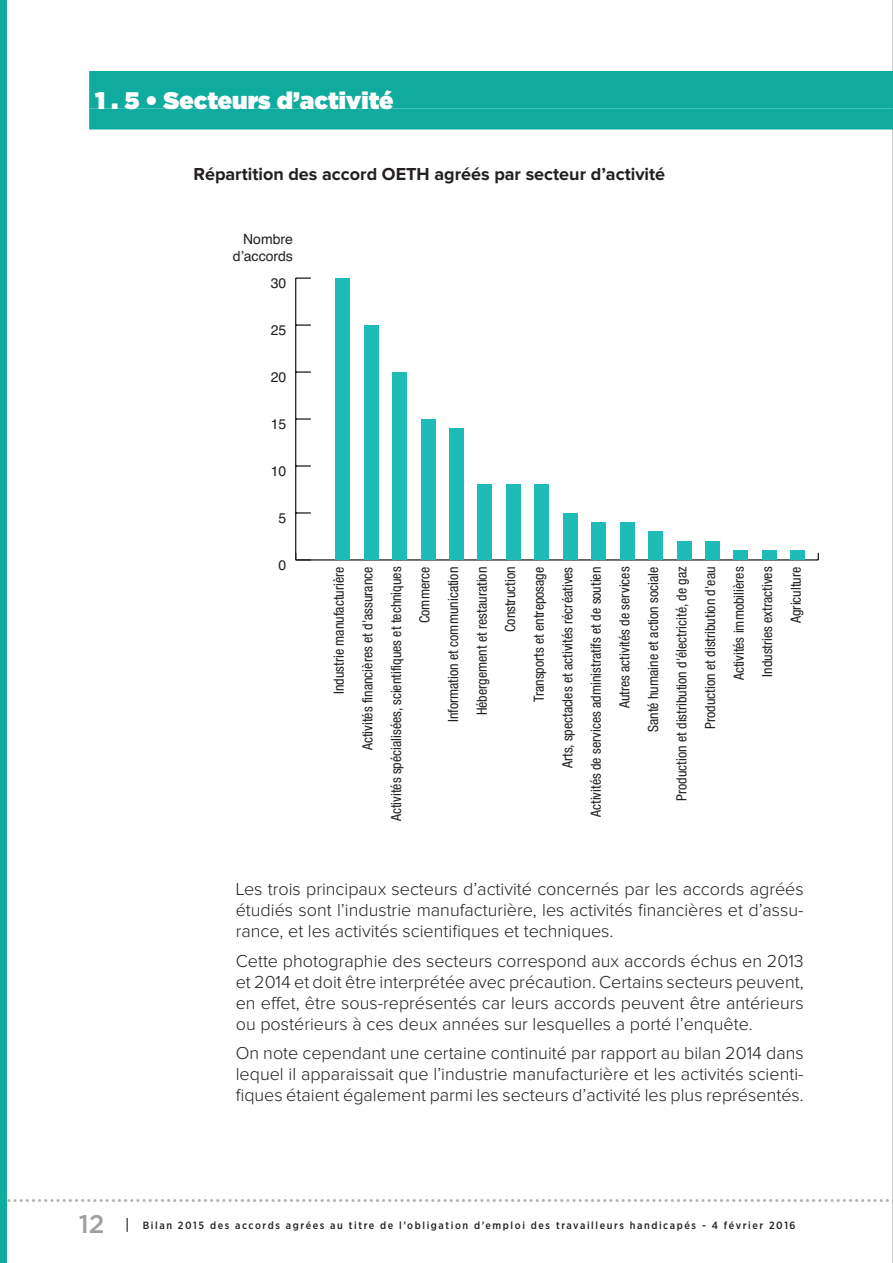
<style>
.page{position:relative;width:893px;height:1263px;background:#fff}
.page>*{position:absolute;margin:0;border:0;box-sizing:border-box;transform-origin:0 0}
.t1{font:500 25.5px "Gotham";color:#9d9fa2}
.t2{font:900 24px "Gotham";color:#fff}
.t3{font:300 18px/21px "Proxima Nova";color:#231f20;text-align:justify}
.t4{font:700 18px "Proxima Nova";color:#231f20}
.t5{font:condensed 14.1px/28.5px "Helvetica Neue";color:#231f20;text-align:right}
.t6{font:14.1px/16.8px "Helvetica";color:#231f20;text-align:right}
.t7{font:500 10.5px "Gotham Narrow";letter-spacing:.15em;color:#231f20}
</style>
<div class="page">
<hr style="left:892px;top:0;width:1px;height:1263px;background:#9da1a5">
<svg style="left:6px;top:1199px;width:887px;height:3px"></svg>
<svg style="left:127px;top:1218px;width:1px;height:14px"></svg>
<div style="left:0;top:0;width:6px;height:1263px;background:#10ab9f"></div>
<div style="left:89px;top:71px;width:804px;height:37px;background:#10ab9f"></div>
<div style="left:89px;top:108px;width:804px;height:21px;background:#10ab9f"></div>
<hr style="left:296px;top:559px;width:522px;height:2px;background:#231f20">
<hr style="left:295px;top:278px;width:1px;height:282px;background:#231f20">
<svg style="left:295px;top:553px;width:16px;height:8px"></svg>
<svg style="left:296px;top:512px;width:15px;height:2px"></svg>
<svg style="left:296px;top:465px;width:15px;height:2px"></svg>
<svg style="left:296px;top:418px;width:15px;height:2px"></svg>
<svg style="left:296px;top:371px;width:15px;height:2px"></svg>
<svg style="left:296px;top:324px;width:15px;height:2px"></svg>
<svg style="left:296px;top:277px;width:15px;height:2px"></svg>
<div style="left:791px;top:550px;width:14px;height:10px;background:#1dbcb6"></div>
<div style="left:762px;top:550px;width:14px;height:10px;background:#1dbcb6"></div>
<div style="left:734px;top:550px;width:14px;height:10px;background:#1dbcb6"></div>
<div style="left:705px;top:541px;width:15px;height:19px;background:#1dbcb6"></div>
<div style="left:677px;top:541px;width:14px;height:19px;background:#1dbcb6"></div>
<div style="left:648px;top:532px;width:15px;height:28px;background:#1dbcb6"></div>
<div style="left:620px;top:522px;width:14px;height:38px;background:#1dbcb6"></div>
<div style="left:592px;top:522px;width:14px;height:38px;background:#1dbcb6"></div>
<div style="left:563px;top:513px;width:14px;height:47px;background:#1dbcb6"></div>
<div style="left:535px;top:485px;width:14px;height:75px;background:#1dbcb6"></div>
<div style="left:506px;top:485px;width:14px;height:75px;background:#1dbcb6"></div>
<div style="left:478px;top:485px;width:14px;height:75px;background:#1dbcb6"></div>
<div style="left:449px;top:428px;width:15px;height:132px;background:#1dbcb6"></div>
<div style="left:421px;top:419px;width:14px;height:141px;background:#1dbcb6"></div>
<div style="left:393px;top:372px;width:14px;height:188px;background:#1dbcb6"></div>
<div style="left:364px;top:325px;width:14px;height:235px;background:#1dbcb6"></div>
<div style="left:336px;top:278px;width:14px;height:282px;background:#1dbcb6"></div>
<h2 class="t2" style="left:95px;top:83px;width:300px">1 . 5 • Secteurs d’activité</h2>
<p class="t4" style="left:193px;top:166px;width:473px">Répartition des accord OETH agréés par secteur d’activité</p>
<p class="t6" style="left:233px;top:231px;width:62px">Nombre d’accords</p>
<p class="t6" style="left:271px;top:275px;width:17px">30</p>
<p class="t6" style="left:271px;top:322px;width:17px">25</p>
<p class="t6" style="left:271px;top:369px;width:17px">20</p>
<p class="t6" style="left:271px;top:416px;width:17px">15</p>
<p class="t6" style="left:271px;top:463px;width:17px">10</p>
<p class="t6" style="left:278px;top:510px;width:9px">5</p>
<p class="t6" style="left:278px;top:557px;width:9px">0</p>
<p class="t5" style="left:325px;top:821px;width:256px;rotate:-90deg">Industrie manufacturière<br>Activités financières et d'assurance<br>Activités spécialisées, scientifiques et techniques<br>Commerce<br>Information et communication<br>Hébergement et restauration<br>Construction<br>Transports et entreposage<br>Arts, spectacles et activités récréatives<br>Activités de services administratifs et de soutien<br>Autres activités de services<br>Santé humaine et action sociale<br>Production et distribution d'électricité, de gaz<br>Production et distribution d'eau<br>Activités immobilières<br>Industries extractives<br>Agriculture</p>
<p class="t3" style="left:236px;top:880px;width:569px">Les trois principaux secteurs d’activité concernés par les accords agréés étudiés sont l’industrie manufacturière, les activités financières et d’assu&shy;rance, et les activités scientifiques et techniques.</p>
<p class="t3" style="left:236px;top:951px;width:569px">Cette photographie des secteurs correspond aux accords échus en 2013 et 2014 et doit être interprétée avec précaution. Certains secteurs peuvent, en effet, être sous-représentés car leurs accords peuvent être antérieurs ou postérieurs à ces deux années sur lesquelles a porté l’enquête.</p>
<p class="t3" style="left:236px;top:1044px;width:569px">On note cependant une certaine continuité par rapport au bilan 2014 dans lequel il apparaissait que l’industrie manufacturière et les activités scienti&shy;fiques étaient également parmi les secteurs d’activité les plus représentés.</p>
<h1 class="t1" style="left:79px;top:1207px;width:27px">12</h1>
<p class="t7" style="left:143px;top:1218px;width:654px">Bilan 2015 des accords agrées au titre de l’obligation d’emploi des travailleurs handicapés - 4 février 2016</p>
</div>
